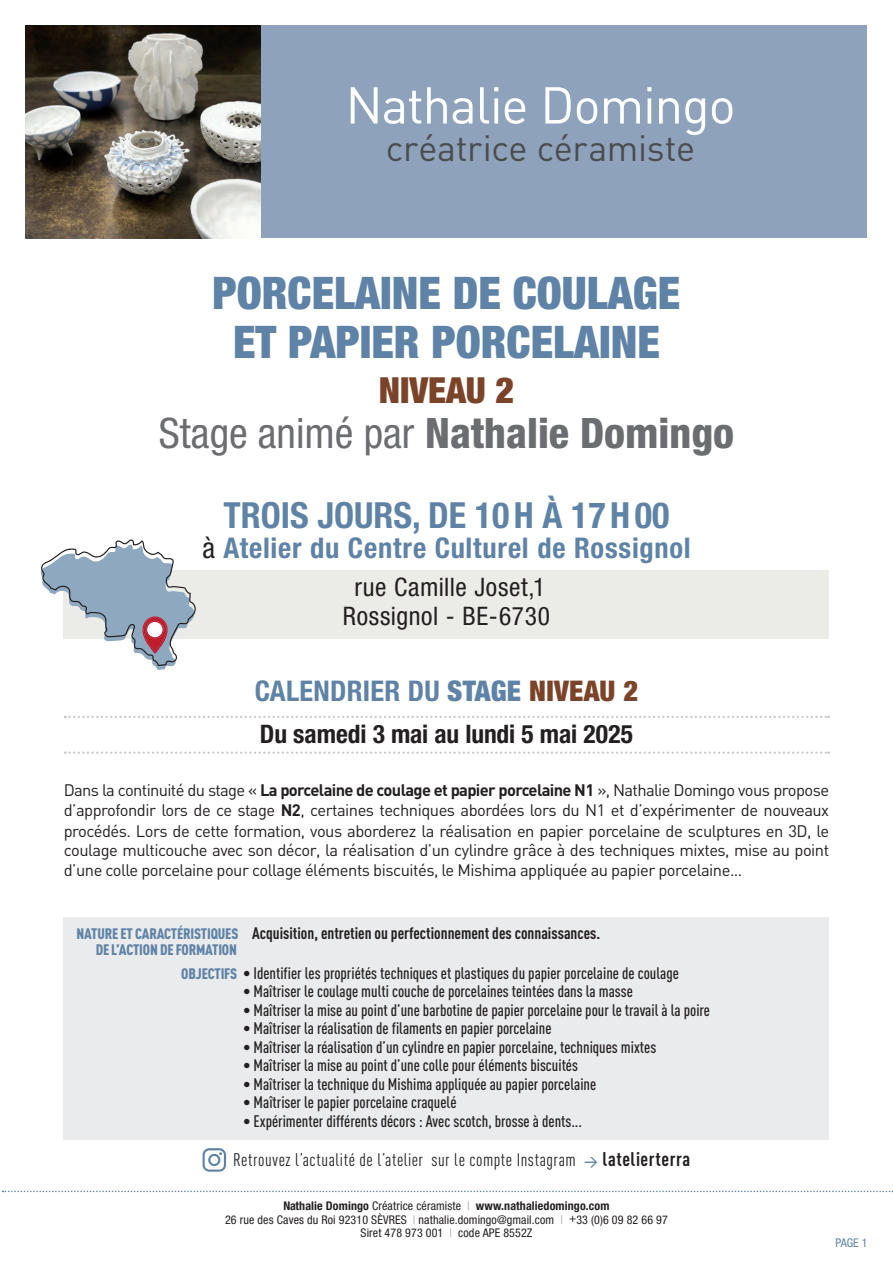
<style>
.page{position:relative;width:893px;height:1263px;background:#fff}
.page>*{position:absolute;margin:0;border:0;box-sizing:border-box;transform-origin:0 0}
.t1{font:51px "DIN";letter-spacing:-.025em;color:#fff}
.Titre_1{font:900 condensed 45px/49.5px "Helvetica Neue LT";color:#5f83a6;text-align:center}
.Titre_1-2{font:800 condensed 42px "Helvetica Neue LT";color:#6c6d70}
.Titre_1-3{font:700 condensed 36px "Helvetica Neue LT";color:#5f83a6}
.t2{font:36px "DIN";letter-spacing:-.01em;color:#4b4c4d}
.Titre_1-4{font:900 condensed 36px "Helvetica Neue LT";color:#7b4429}
.Titre_1-5{font:700 condensed 28.5px "Helvetica Neue LT";letter-spacing:.025em;color:#5f83a6}
.Titre_1-6{font:condensed 25.5px "Helvetica Neue LT";letter-spacing:.025em;color:#231f20}
.Titre_1-7{font:700 condensed 25.5px "Helvetica Neue LT";letter-spacing:-.005em;color:#231f20}
.texte_fiche{font:condensed 18px "DINOT";letter-spacing:.03em;color:#231f20}
.texte_fiche-2{font:500 condensed 16.5px "DINOT";color:#231f20}
.t3{font:16.5px/19.5px "DIN";letter-spacing:-.03em;color:#231f20}
.texte_fiche-3{font:700 condensed 16.5px "DINOT";color:#231f20}
.texte_fiche-4{font:900 condensed 15px "DINOT";letter-spacing:-.01em;color:#5f83a6}
.t4{font:condensed 12px/13.5px "Helvetica Neue LT";letter-spacing:.01em;color:#231f20;text-align:center}
.t5{font:condensed 12px "Helvetica Neue LT";color:#5f83a6}
.s1{font-weight:400}
.s2{font-weight:400;color:#231f20}
.s3{font-weight:900}
.s4{font-weight:900;color:#7b4429}
.s5{font-weight:700}
.s6{font-weight:900;font-size:15px;color:#5f83a6}
.s7{font-family:"DIN";font-weight:500;font-stretch:normal;font-size:13.5px;color:#5f83a6}
.s8{font-weight:700;font-size:19.5px}
.s9{color:#a8a9ad}
</style>
<div class="page">
<svg style="left:3px;top:1191px;width:890px;height:1px"></svg>
<div style="left:197px;top:570px;width:632px;height:68px;background:#ebebe7"></div>
<svg style="left:65px;top:716px;width:764px;height:2px"></svg>
<svg style="left:65px;top:751px;width:764px;height:3px"></svg>
<div style="left:26px;top:26px;width:841px;height:212px;background:#8ea3bb"></div>
<img style="left:26px;top:26px;width:235px;height:212px">
<svg style="left:203px;top:1148px;width:23px;height:24px"></svg>
<div style="left:64px;top:917px;width:765px;height:223px;background:#eaebec"></div>
<svg style="left:41px;top:539px;width:156px;height:131px"></svg>
<p class="t1" style="left:345px;top:73px;width:392px">Nathalie Domingo</p>
<p class="t2" style="left:386px;top:126px;width:311px">créatrice céramiste</p>
<p class="Titre_1" style="left:213px;top:267px;width:469px">PORCELAINE DE COULAGE<br>ET PAPIER PORCELAINE</p>
<p class="Titre_1-4" style="left:379px;top:368px;width:137px">NIVEAU 2</p>
<p class="Titre_1-2" style="left:159px;top:407px;width:577px"><span class="s1">Stage animé par</span> Nathalie Domingo</p>
<p class="Titre_1-3" style="left:224px;top:494px;width:447px">TROIS JOURS, DE 10H À 17H00</p>
<p class="Titre_1-5" style="left:202px;top:531px;width:490px"><span class="s2">à</span> Atelier du Centre Culturel de Rossignol</p>
<p class="Titre_1-6" style="left:354px;top:572px;width:192px">rue Camille Joset,1</p>
<p class="Titre_1-6" style="left:343px;top:601px;width:209px">Rossignol - BE-6730</p>
<p class="Titre_1-5" style="left:255px;top:674px;width:385px">CALENDRIER DU <span class="s3">STAGE</span> <span class="s4">NIVEAU 2</span></p>
<p class="Titre_1-7" style="left:260px;top:719px;width:375px">Du samedi 3 mai au lundi 5 mai 2025</p>
<p class="t3" style="left:64px;top:780px;width:767px">Dans la continuité du stage « <span class="s5">La porcelaine de coulage et papier porcelaine N1</span> », Nathalie Domingo vous propose d’approfondir lors de ce stage <span class="s5">N2</span>, certaines techniques abordées lors du N1 et d’expérimenter de nouveaux</p>
<p class="t3" style="left:64px;top:821px;width:767px;text-align:justify">procédés. Lors de cette formation, vous aborderez la réalisation en papier porcelaine de sculptures en 3D, le coulage multicouche avec son décor, la réalisation d’un cylindre grâce à des techniques mixtes, mise au point d’une colle porcelaine pour collage éléments biscuités, le Mishima appliquée au papier porcelaine...</p>
<p class="texte_fiche-3" style="left:77px;top:923px;width:525px"><span class="s6">NATURE ET CARACTÉRISTIQUES</span> Acquisition, entretien ou perfectionnement des connaissances.</p>
<p class="texte_fiche-4" style="left:96px;top:940px;width:143px">DE L’ACTION DE FORMATION</p>
<p class="texte_fiche-2" style="left:181px;top:963px;width:499px"><span class="s6">OBJECTIFS</span> <span class="s5">•</span> Identifier les propriétés techniques et plastiques du papier porcelaine de coulage</p>
<p class="texte_fiche-2" style="left:243px;top:982px;width:391px">• Maîtriser le coulage multi couche de porcelaines teintées dans la masse</p>
<p class="texte_fiche-2" style="left:243px;top:1000px;width:469px">• Maîtriser la mise au point d’une barbotine de papier porcelaine pour le travail à la poire</p>
<p class="texte_fiche-2" style="left:243px;top:1019px;width:310px">• Maîtriser la réalisation de filaments en papier porcelaine</p>
<p class="texte_fiche-2" style="left:243px;top:1037px;width:415px">• Maîtriser la réalisation d’un cylindre en papier porcelaine, techniques mixtes</p>
<p class="texte_fiche-2" style="left:243px;top:1056px;width:336px">• Maîtriser la mise au point d’une colle pour éléments biscuités</p>
<p class="texte_fiche-2" style="left:243px;top:1074px;width:355px">• Maîtriser la technique du Mishima appliquée au papier porcelaine</p>
<p class="texte_fiche-2" style="left:243px;top:1093px;width:215px">• Maîtriser le papier porcelaine craquelé</p>
<p class="texte_fiche-2" style="left:243px;top:1111px;width:341px">• Expérimenter différents décors : Avec scotch, brosse à dents...</p>
<p class="texte_fiche" style="left:233px;top:1149px;width:459px">Retrouvez l’actualité de l’atelier sur le compte Instagram <span class="s7">&gt;</span> <span class="s8">latelierterra</span></p>
<p class="t4" style="left:225px;top:1199px;width:444px"><span class="s5">Nathalie Domingo</span> Créatrice céramiste <span class="s9">|</span> <span class="s5">www.nathaliedomingo.com<br></span>26 rue des Caves du Roi 92310 SÈVRES <span class="s9">|</span> nathalie.domingo@gmail.com <span class="s9">|</span> +33 (0)6 09 82 66 97<br>Siret 478 973 001 <span class="s9">|</span> code APE 8552Z</p>
<p class="t5" style="left:835px;top:1236px;width:33px">PAGE 1</p>
</div>
